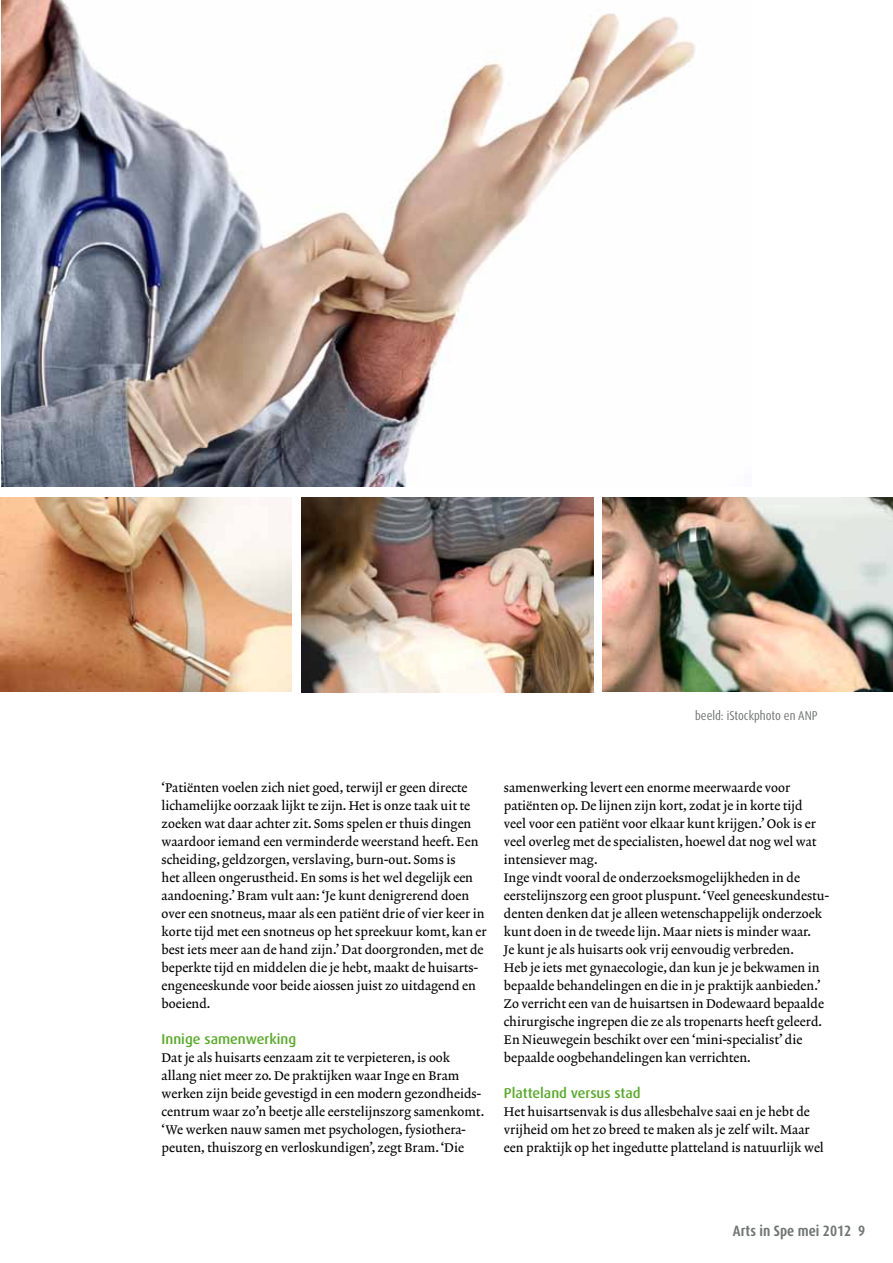
<style>
.page{position:relative;width:893px;height:1263px;background:#fff}
.page>*{position:absolute;margin:0;border:0;box-sizing:border-box;transform-origin:0 0}
.t1{font:700 condensed 15px "Dax Pro";color:#717672}
.t2{font:500 14.25px "Dax Pro";color:#57ab27}
.t3{font:12.75px/18px "Lexicon No 2 Roman A";color:#000}
.t4{font:condensed 12.75px "Dax Pro";color:#707172}
</style>
<div class="page">
<img style="left:1px;top:0;width:694px;height:486px">
<img style="left:0;top:497px;width:291px;height:194px">
<img style="left:302px;top:497px;width:291px;height:195px">
<img style="left:603px;top:497px;width:290px;height:194px">
<p class="t4" style="left:695px;top:707px;width:124px">beeld: iStockphoto en ANP</p>
<p class="t3" style="left:162px;top:779px;width:327px">‘Patiënten voelen zich niet goed, terwijl er geen directe lichamelijke oorzaak lijkt te zijn. Het is onze taak uit te zoeken wat daar achter zit. Soms spelen er thuis dingen waardoor iemand een verminderde weerstand heeft. Een scheiding, geldzorgen, verslaving, burn-out. Soms is<br>het alleen ongerustheid. En soms is het wel degelijk een aandoening.’ Bram vult aan: ‘Je kunt denigrerend doen over een snotneus, maar als een patiënt drie of vier keer in korte tijd met een snotneus op het spreekuur komt, kan er best iets meer aan de hand zijn.’ Dat doorgronden, met de beperkte tijd en middelen die je hebt, maakt de huisarts&shy;engeneeskunde voor beide aiossen juist zo uitdagend en boeiend.</p>
<p class="t2" style="left:162px;top:1030px;width:136px">Innige samenwerking</p>
<p class="t3" style="left:162px;top:1049px;width:324px">Dat je als huisarts eenzaam zit te verpieteren, is ook allang niet meer zo. De praktijken waar Inge en Bram werken zijn beide gevestigd in een modern gezondheids&shy;centrum waar zo’n beetje alle eerstelijnszorg samenkomt. ‘We werken nauw samen met psychologen, fysiothera&shy;peuten, thuiszorg en verloskundigen’, zegt Bram. ‘Die</p>
<p class="t3" style="left:504px;top:779px;width:327px">samenwerking levert een enorme meerwaarde voor patiënten op. De lijnen zijn kort, zodat je in korte tijd<br>veel voor een patiënt voor elkaar kunt krijgen.’ Ook is er veel overleg met de specialisten, hoewel dat nog wel wat intensiever mag.<br>Inge vindt vooral de onderzoeksmogelijkheden in de eerstelijnszorg een groot pluspunt. ‘Veel geneeskundestu&shy;denten denken dat je alleen wetenschappelijk onderzoek kunt doen in de tweede lijn. Maar niets is minder waar.<br>Je kunt je als huisarts ook vrij eenvoudig verbreden.<br>Heb je iets met gynaecologie, dan kun je je bekwamen in bepaalde behandelingen en die in je praktijk aanbieden.’ Zo verricht een van de huisartsen in Dodewaard bepaalde chirurgische ingrepen die ze als tropenarts heeft geleerd.<br>En Nieuwegein beschikt over een ‘mini-specialist’ die bepaalde oogbehandelingen kan verrichten.</p>
<p class="t2" style="left:504px;top:1084px;width:138px">Platteland versus stad</p>
<p class="t3" style="left:504px;top:1103px;width:322px">Het huisartsenvak is dus allesbehalve saai en je hebt de vrijheid om het zo breed te maken als je zelf wilt. Maar een praktijk op het ingedutte platteland is natuurlijk wel</p>
<p class="t1" style="left:733px;top:1221px;width:134px">Arts in Spe mei 2012 9</p>
</div>
